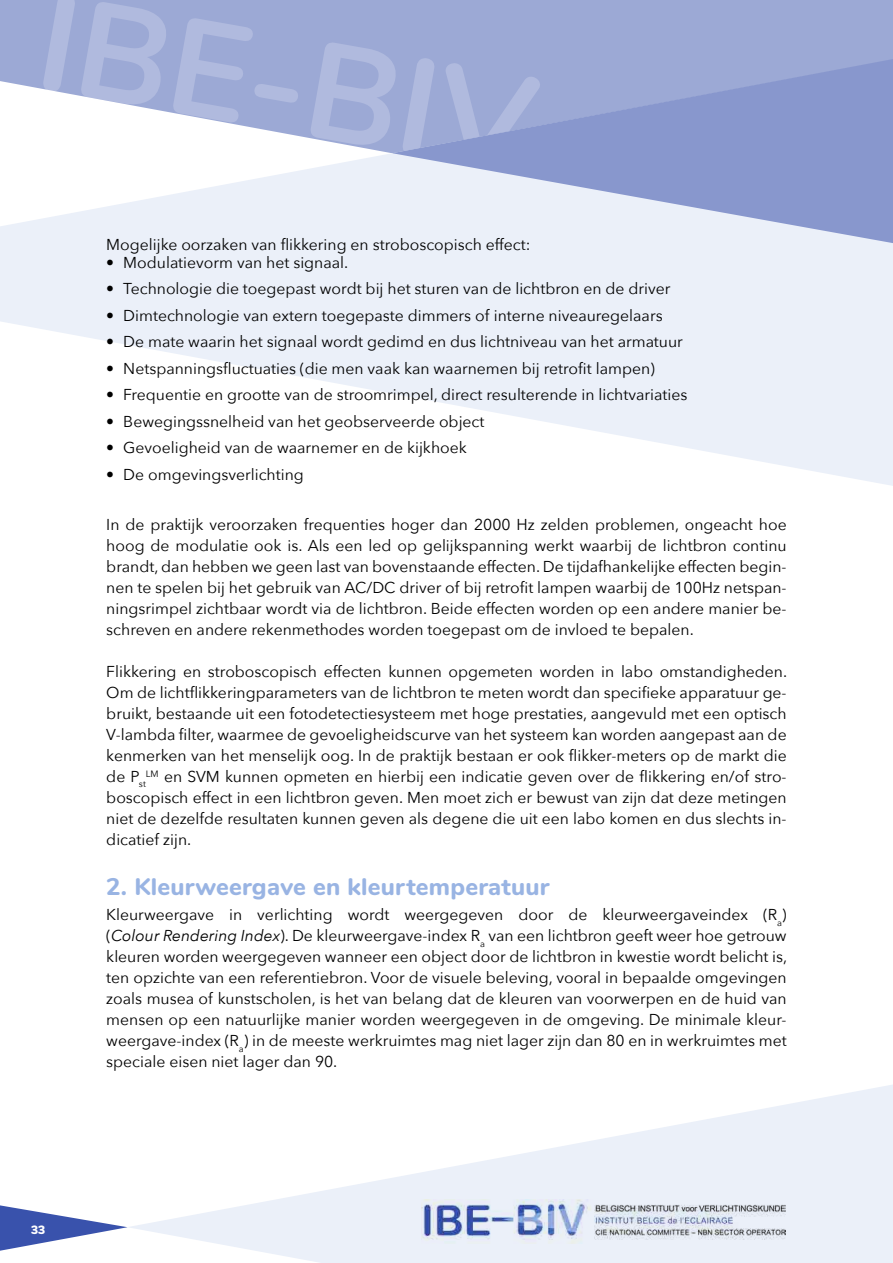
<style>
.page{position:relative;width:893px;height:1263px;background:#fff}
.page>*{position:absolute;margin:0;border:0;box-sizing:border-box;transform-origin:0 0}
.t1{font:800 24px "Nunito";letter-spacing:.01em;color:#99b4e3}
.t2{font:15.75px/21px "Avenir Next";color:#000;text-align:justify}
.t3{font:900 12px "Nunito";color:#fff}
.s1{font-style:italic}
</style>
<div class="page">
<div style="left:0;top:0;width:893px;height:224px;background:#9ca9d5"></div>
<svg style="left:129px;top:1085px;width:764px;height:178px;fill:#ebf0f9"></svg>
<svg style="left:0;top:1205px;width:128px;height:46px"></svg>
<img style="left:422px;top:1199px;width:363px;height:45px">
<svg style="left:0;top:81px;width:893px;height:405px;fill:#ebf0f9"></svg>
<svg style="left:392px;top:59px;width:501px;height:184px"></svg>
<p class="t2" style="left:106px;top:233px;width:426px">Mogelijke oorzaken van flikkering en stroboscopisch effect:</p>
<p class="t2" style="left:106px;top:251px;width:243px">• Modulatievorm van het signaal.</p>
<p class="t2" style="left:106px;top:277px;width:566px">• Technologie die toegepast wordt bij het sturen van de lichtbron en de driver</p>
<p class="t2" style="left:106px;top:304px;width:558px">• Dimtechnologie van extern toegepaste dimmers of interne niveauregelaars</p>
<p class="t2" style="left:106px;top:330px;width:578px">• De mate waarin het signaal wordt gedimd en dus lichtniveau van het armatuur</p>
<p class="t2" style="left:106px;top:357px;width:550px">• Netspanningsfluctuaties (die men vaak kan waarnemen bij retrofit lampen)</p>
<p class="t2" style="left:106px;top:383px;width:583px">• Frequentie en grootte van de stroomrimpel, direct resulterende in lichtvariaties</p>
<p class="t2" style="left:106px;top:410px;width:380px">• Bewegingssnelheid van het geobserveerde object</p>
<p class="t2" style="left:106px;top:437px;width:362px">• Gevoeligheid van de waarnemer en de kijkhoek</p>
<p class="t2" style="left:106px;top:463px;width:199px">• De omgevingsverlichting</p>
<p class="t2" style="left:106px;top:514px;width:682px">In de praktijk veroorzaken frequenties hoger dan 2000 Hz zelden problemen, ongeacht hoe hoog de modulatie ook is. Als een led op gelijkspanning werkt waarbij de lichtbron continu brandt, dan hebben we geen last van bovenstaande effecten. De tijdafhankelijke effecten begin&shy;nen te spelen bij het gebruik van AC/DC driver of bij retrofit lampen waarbij de 100Hz netspan&shy;ningsrimpel zichtbaar wordt via de lichtbron. Beide effecten worden op een andere manier be&shy;schreven en andere rekenmethodes worden toegepast om de invloed te bepalen.</p>
<p class="t2" style="left:106px;top:660px;width:682px">Flikkering en stroboscopisch effecten kunnen opgemeten worden in labo omstandigheden.<br>Om de lichtflikkeringparameters van de lichtbron te meten wordt dan specifieke apparatuur ge&shy;bruikt, bestaande uit een fotodetectiesysteem met hoge prestaties, aangevuld met een optisch V-lambda filter, waarmee de gevoeligheidscurve van het systeem kan worden aangepast aan de kenmerken van het menselijk oog. In de praktijk bestaan er ook flikker-meters op de markt die de P<sub>st</sub><sup>LM</sup> en SVM kunnen opmeten en hierbij een indicatie geven over de flikkering en/of stro&shy;boscopisch effect in een lichtbron geven. Men moet zich er bewust van zijn dat deze metingen niet de dezelfde resultaten kunnen geven als degene die uit een labo komen en dus slechts in&shy;dicatief zijn.</p>
<h1 class="t1" style="left:106px;top:869px;width:445px">2. Kleurweergave en kleurtemperatuur</h1>
<p class="t2" style="left:106px;top:904px;width:682px">Kleurweergave in verlichting wordt weergegeven door de kleurweergaveindex (R<sub>a</sub>) (<span class="s1">Colour Rendering Index</span>). De kleurweergave-index R<sub>a</sub> van een lichtbron geeft weer hoe getrouw kleuren worden weergegeven wanneer een object door de lichtbron in kwestie wordt belicht is, ten opzichte van een referentiebron. Voor de visuele beleving, vooral in bepaalde omgevingen zoals musea of kunstscholen, is het van belang dat de kleuren van voorwerpen en de huid van mensen op een natuurlijke manier worden weergegeven in de omgeving. De minimale kleur&shy;weergave-index (R<sub>a</sub>) in de meeste werkruimtes mag niet lager zijn dan 80 en in werkruimtes met speciale eisen niet lager dan 90.</p>
<p class="t3" style="left:31px;top:1221px;width:16px">33</p>
</div>
